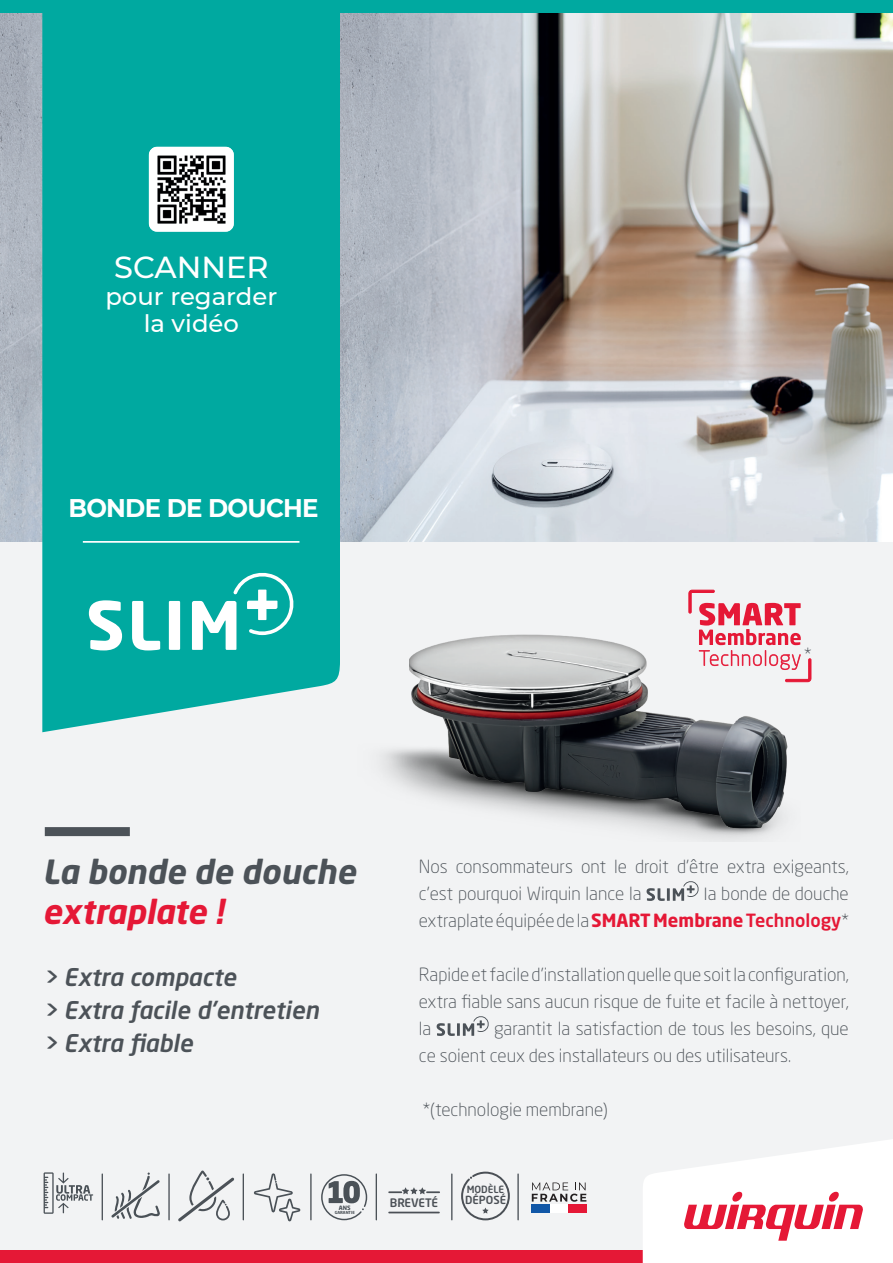
<style>
.page{position:relative;width:893px;height:1263px;background:#fff}
.page>*{position:absolute;margin:0;border:0;box-sizing:border-box;transform-origin:0 0}
.t1{font:italic 700 33px "Neo Sans Pro";color:#4c5258}
.t2{font:italic 700 33px "Neo Sans Pro";letter-spacing:-.01em;color:#e51836}
.t3{font:500 30.3px "Montserrat";color:#fff}
.t4{font:700 25.5px "Montserrat";letter-spacing:-.03em;color:#fff;scale:.96 1}
.t5{font:500 24.3px/26.7px "Montserrat";color:#fff;text-align:center}
.t6{font:italic 500 24px/33px "Neo Sans Pro";color:#4c5258}
.t7{font:300 18px/27px "Neo Sans Pro";color:#4c5258}
.t8{font:500 11.55px "Neo Sans Pro";letter-spacing:-.01em;color:#4b5056}
.t9{font:500 11.1px "Neo Sans Pro";color:#4b5056}
.t10{font:500 9.9px "Neo Sans Pro";color:#4b5056}
.t11{font:700 6px "Neo Sans Pro";color:#4a5157}
.t12{font:700 4.2px "Neo Sans Pro";color:#4a5157}
.s1{font-family:"Montserrat";font-size:16.5px}
.s2{font-weight:700;color:#e51836}
.s3{font-weight:500;color:#e51836}
</style>
<div class="page">
<img style="left:0;top:13px;width:42px;height:529px">
<img style="left:340px;top:13px;width:553px;height:529px">
<div style="left:0;top:542px;width:893px;height:721px;background:#f2f3f4"></div>
<div style="left:0;top:1250px;width:893px;height:13px;background:#e51836"></div>
<svg style="left:646px;top:881px;width:53px;height:20px"></svg>
<svg style="left:437px;top:1016px;width:52px;height:20px"></svg>
<div style="left:42px;top:13px;width:298px;height:719px;background:#00a9a0"></div>
<div style="left:0;top:0;width:893px;height:13px;background:#00a9a0"></div>
<hr style="left:83px;top:541px;width:216px;height:2px;background:#fff">
<div style="left:45px;top:827px;width:85px;height:9px;background:#4c5258"></div>
<svg style="left:44px;top:1172px;width:49px;height:42px"></svg>
<svg style="left:111px;top:1172px;width:49px;height:47px"></svg>
<svg style="left:254px;top:1173px;width:46px;height:48px"></svg>
<hr style="left:102px;top:1174px;width:1px;height:46px;background:#4c5258">
<hr style="left:168px;top:1174px;width:2px;height:46px;background:#4c5258">
<hr style="left:310px;top:1174px;width:2px;height:46px;background:#4c5258">
<hr style="left:376px;top:1174px;width:1px;height:46px;background:#4c5258">
<hr style="left:451px;top:1174px;width:1px;height:46px;background:#4c5258">
<hr style="left:517px;top:1174px;width:2px;height:46px;background:#4c5258">
<hr style="left:243px;top:1174px;width:1px;height:46px;background:#4c5258">
<div style="left:169px;top:601px;width:11px;height:49px;background:#fff"></div>
<svg style="left:89px;top:600px;width:33px;height:50px"></svg>
<svg style="left:132px;top:601px;width:28px;height:49px"></svg>
<svg style="left:192px;top:569px;width:102px;height:81px"></svg>
<svg style="left:178px;top:1170px;width:56px;height:51px"></svg>
<hr style="left:388px;top:1212px;width:52px;height:1px;background:#4b5056">
<svg style="left:388px;top:1187px;width:52px;height:7px"></svg>
<svg style="left:461px;top:1171px;width:49px;height:49px"></svg>
<svg style="left:149px;top:147px;width:85px;height:85px"></svg>
<img style="left:149px;top:147px;width:84px;height:84px">
<div style="left:531px;top:1205px;width:19px;height:8px;background:#1157a7"></div>
<div style="left:550px;top:1205px;width:18px;height:8px;background:#fff"></div>
<div style="left:568px;top:1205px;width:19px;height:8px;background:#e51836"></div>
<svg style="left:532px;top:1182px;width:54px;height:20px"></svg>
<svg style="left:321px;top:1174px;width:46px;height:46px"></svg>
<svg style="left:643px;top:1140px;width:250px;height:123px"></svg>
<div style="left:408px;top:591px;width:410px;height:257px;background:#231f20;opacity:.58"></div>
<svg style="left:688px;top:589px;width:124px;height:93px"></svg>
<h2 class="t3" style="left:114px;top:246px;width:156px">SCANNER</h2>
<h3 class="t5" style="left:105px;top:282px;width:173px">pour regarder la vidéo</h3>
<h3 class="t4" style="left:68px;top:489px;width:262px">BONDE DE DOUCHE</h3>
<p class="t7" style="left:804px;top:640px;width:9px">*</p>
<h1 class="t1" style="left:43px;top:851px;width:315px">La bonde de douche</h1>
<h1 class="t2" style="left:43px;top:890px;width:183px">extraplate !</h1>
<h3 class="t6" style="left:43px;top:960px;width:278px">&gt; Extra compacte<br>&gt; Extra facile d’entretien &gt; Extra fiable</h3>
<p class="t11" style="left:339px;top:1204px;width:13px">ANS</p>
<p class="t12" style="left:335px;top:1210px;width:22px">GARANTIE</p>
<p class="t7" style="left:419px;top:853px;width:432px">Nos consommateurs ont le droit d’être extra exigeants, c’est pourquoi Wirquin lance la</p>
<p class="t7" style="left:419px;top:880px;width:431px;text-align:right"><span class="s1">l</span>a bonde de douche<br>extraplate équipée de la <span class="s2">SMART Membrane</span> <span class="s3">Technology</span>*</p>
<p class="t7" style="left:419px;top:961px;width:432px;text-align:justify">Rapide et facile d’installation quelle que soit la configuration, extra fiable sans aucun risque de fuite et facile à nettoyer, la</p>
<p class="t7" style="left:419px;top:1015px;width:431px;text-indent:75px">garantit la satisfaction de tous les besoins, que ce soient ceux des installateurs ou des utilisateurs.</p>
<p class="t7" style="left:423px;top:1096px;width:187px">*(technologie membrane)</p>
<p class="t8" style="left:390px;top:1196px;width:50px">BREVETÉ</p>
<p class="t10" style="left:467px;top:1183px;width:39px">MODÈLE</p>
<p class="t9" style="left:465px;top:1193px;width:43px">DÉPOSÉ</p>
</div>
